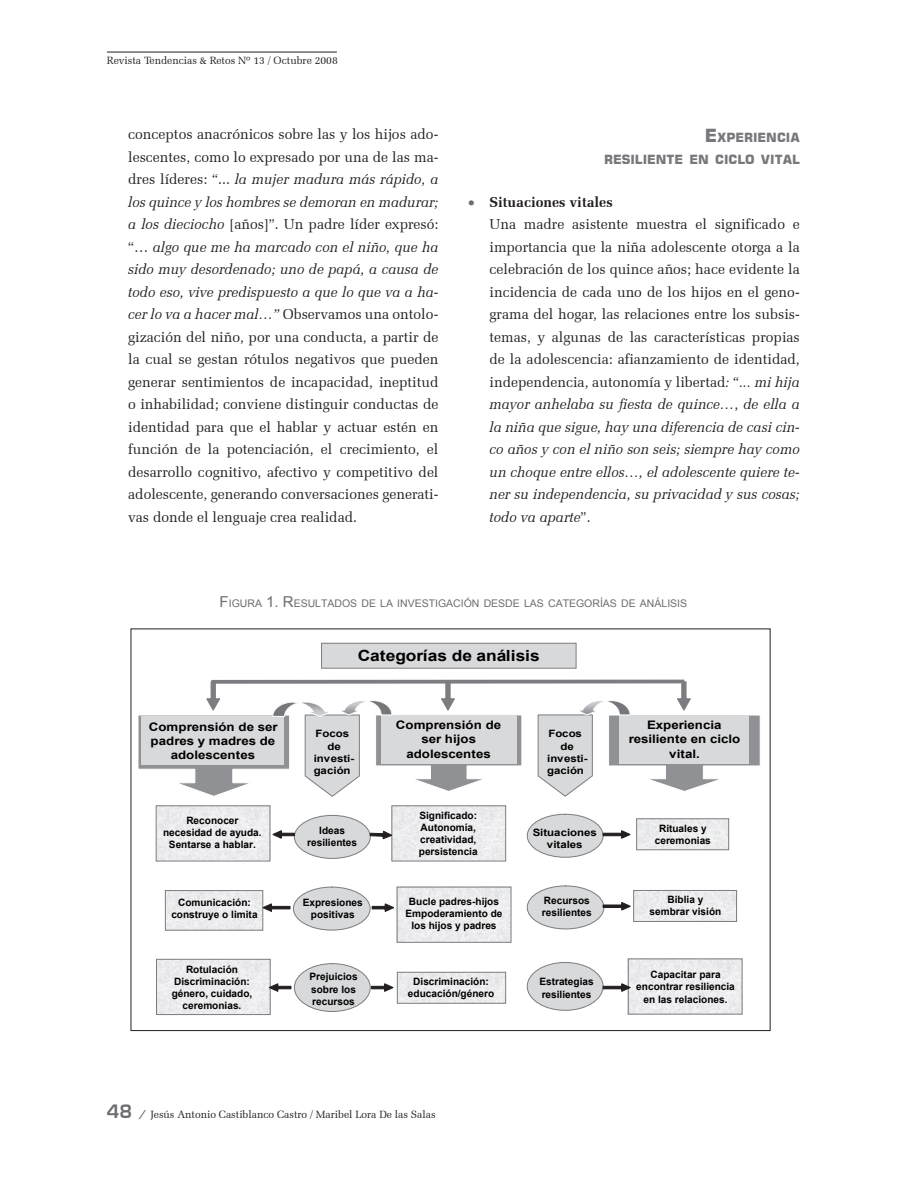
<style>
.page{position:relative;width:918px;height:1189px;background:#fff}
.page>*{position:absolute;margin:0;border:0;box-sizing:border-box;transform-origin:0 0}
.t1{font:700 15.3px "Arial";letter-spacing:-.005em;color:#000;scale:1.13 1}
.t2{font:14.25px/22.5px "Zapf Elliptical 711 BT";color:#231f20;text-align:justify}
.t3{font:700 12.6px/22.5px "Square 721 BT";color:#76787b;text-align:right}
.t4{font:700 11.7px/14.1px "Arial";color:#000;text-align:center;scale:1.13 1}
.t5{font:10.5px "Zapf Elliptical 711 BT";color:#231f20}
.t6{font:10.5px "Arial";color:#6c6d70}
.t7{font:700 10.05px/12.1px "Arial";color:#000;text-align:center}
.t8{font:700 10.05px/12.1px "Arial";color:#000;text-align:center;scale:1.13 1}
.s1{font-style:italic}
.s2{font-size:18px}
.s3{color:#6c6d70}
.s4{font-weight:700}
.s5{font-size:15px}
.s6{font-family:"Square 721 Dm Normal";font-size:18px;color:#6c6d70}
.s7{font-family:"Square 721 Dm Normal";color:#6c6d70}
</style>
<div class="page">
<hr style="left:107px;top:52px;width:230px;height:1px;background:#231f20">
<div style="left:321px;top:643px;width:255px;height:25px;background:#d8d9db"></div>
<div style="left:321px;top:642px;width:255px;height:26px;border:1px solid #7b7d80"></div>
<svg style="left:211px;top:679px;width:473px;height:4px"></svg>
<div style="left:393px;top:807px;width:111px;height:52px;background:#ebeced"></div>
<div style="left:391px;top:805px;width:115px;height:56px;border:1px solid #7b7d80"></div>
<div style="left:399px;top:888px;width:110px;height:52px;background:#ebeced"></div>
<div style="left:397px;top:886px;width:114px;height:56px;border:1px solid #7b7d80"></div>
<div style="left:158px;top:807px;width:110px;height:52px;background:#ebeced"></div>
<div style="left:156px;top:805px;width:114px;height:56px;border:1px solid #7b7d80"></div>
<div style="left:635px;top:891px;width:100px;height:28px;background:#ebebed"></div>
<div style="left:633px;top:889px;width:104px;height:32px;border:1px solid #7b7d80"></div>
<div style="left:630px;top:960px;width:110px;height:52px;background:#ececee"></div>
<div style="left:628px;top:958px;width:114px;height:56px;border:1px solid #7b7d80"></div>
<div style="left:167px;top:892px;width:94px;height:36px;background:#ebebed"></div>
<div style="left:165px;top:890px;width:98px;height:40px;border:1px solid #7b7d80"></div>
<div style="left:158px;top:960px;width:110px;height:52px;background:#ebeced"></div>
<div style="left:156px;top:958px;width:114px;height:56px;border:1px solid #7b7d80"></div>
<div style="left:399px;top:973px;width:105px;height:28px;background:#ebebed"></div>
<div style="left:397px;top:971px;width:109px;height:32px;border:1px solid #7b7d80"></div>
<div style="left:638px;top:820px;width:89px;height:27px;background:#ebeced"></div>
<div style="left:636px;top:818px;width:93px;height:31px;border:1px solid #7b7d80"></div>
<div style="left:294px;top:814px;width:76px;height:44px;background:#d8d9db;border:1px solid #7b7d80;border-radius:50%"></div>
<svg style="left:370px;top:830px;width:23px;height:9px"></svg>
<svg style="left:272px;top:830px;width:23px;height:8px"></svg>
<div style="left:293px;top:886px;width:77px;height:44px;background:#d8d9db;border:1px solid #7b7d80;border-radius:50%"></div>
<svg style="left:372px;top:903px;width:22px;height:8px"></svg>
<svg style="left:262px;top:902px;width:28px;height:9px"></svg>
<div style="left:294px;top:963px;width:76px;height:48px;background:#d8d9db;border:1px solid #7b7d80;border-radius:50%"></div>
<svg style="left:371px;top:983px;width:23px;height:8px"></svg>
<svg style="left:268px;top:982px;width:23px;height:9px"></svg>
<div style="left:527px;top:813px;width:76px;height:44px;background:#d8d9db;border:1px solid #7b7d80;border-radius:50%"></div>
<div style="left:527px;top:885px;width:77px;height:43px;background:#d8d9db;border:1px solid #7b7d80;border-radius:50%"></div>
<div style="left:527px;top:961px;width:76px;height:49px;background:#d8d9db;border:1px solid #7b7d80;border-radius:50%"></div>
<svg style="left:602px;top:901px;width:29px;height:9px"></svg>
<svg style="left:602px;top:982px;width:29px;height:9px"></svg>
<svg style="left:602px;top:829px;width:29px;height:9px"></svg>
<svg style="left:537px;top:681px;width:223px;height:115px"></svg>
<svg style="left:138px;top:681px;width:384px;height:115px"></svg>
<p class="t5" style="left:107px;top:54px;width:232px">Revista Tendencias &amp; Retos Nº 13 / Octubre 2008</p>
<p class="t2" style="left:128px;top:123px;width:312px">conceptos anacrónicos sobre las y los hijos ado&shy;lescentes, como lo expresado por una de las ma&shy;dres líderes: “... <span class="s1">la mujer madura más rápido, a los quince y los hombres se demoran en madurar; a los dieciocho</span> [años]”. Un padre líder expresó: “… <span class="s1">algo que me ha marcado con el niño, que ha sido muy desordenado; uno de papá, a causa de todo eso, vive predispuesto a que lo que va a ha‑ cer lo va a hacer mal…”</span> Observamos una ontolo&shy;gización del niño, por una conducta, a partir de la cual se gestan rótulos negativos que pueden generar sentimientos de incapacidad, ineptitud o inhabilidad; conviene distinguir conductas de identidad para que el hablar y actuar estén en función de la potenciación, el crecimiento, el desarrollo cognitivo, afectivo y competitivo del adolescente, generando conversaciones generati&shy;vas donde el lenguaje crea realidad.</p>
<p class="t3" style="left:604px;top:126px;width:197px"><span class="s2">E</span>XPERIENCIA<br>RESILIENTE EN CICLO VITAL</p>
<p class="t2" style="left:489px;top:190px;width:312px;text-align:left;text-indent:-21px"><span class="s3">•</span> <span class="s4">Situaciones vitales<br></span>Una madre asistente muestra el significado e importancia que la niña adolescente otorga a la celebración de los quince años; hace evidente la incidencia de cada uno de los hijos en el geno&shy;grama del hogar, las relaciones entre los subsis&shy;temas, y algunas de las características propias de la adolescencia: afianzamiento de identidad, independencia, autonomía y libertad<span class="s1">:</span> “<span class="s1">... mi hija mayor anhelaba su fiesta de quince…</span>, <span class="s1">de ella a la niña que sigue, hay una diferencia de casi cin‑ co años y con el niño son seis; siempre hay como un choque entre ellos…, el adolescente quiere te‑ ner su independencia, su privacidad y sus cosas; todo va aparte</span>”.</p>
<p class="t6" style="left:220px;top:596px;width:469px"><span class="s5">F</span>IGURA <span class="s5">1. R</span>ESULTADOS DE LA INVESTIGACIÓN DESDE LAS CATEGORÍAS DE ANÁLISIS</p>
<p class="t4" style="left:149px;top:720px;width:116px">Comprensión de ser padres y madres de adolescentes</p>
<p class="t1" style="left:358px;top:645px;width:163px">Categorías de análisis</p>
<p class="t4" style="left:396px;top:718px;width:95px">Comprensión de ser hijos adolescentes</p>
<p class="t8" style="left:314px;top:728px;width:37px">Focos de investi&shy;gación</p>
<p class="t8" style="left:547px;top:728px;width:37px">Focos de investi&shy;gación</p>
<p class="t4" style="left:629px;top:718px;width:100px">Experiencia resiliente en ciclo vital.</p>
<p class="t7" style="left:163px;top:814px;width:100px">Reconocer necesidad de ayuda.<br>Sentarse a hablar.</p>
<p class="t7" style="left:419px;top:809px;width:60px;text-align:left">Significado:<br>Autonomía, creatividad, persistencia</p>
<p class="t7" style="left:307px;top:824px;width:51px">Ideas resilientes</p>
<p class="t7" style="left:655px;top:822px;width:58px">Rituales y ceremonias</p>
<p class="t8" style="left:532px;top:826px;width:58px">Situaciones vitales</p>
<p class="t7" style="left:405px;top:895px;width:98px">Bucle padres-hijos<br>Empoderamiento de los hijos y padres</p>
<p class="t7" style="left:649px;top:893px;width:73px">Biblia y sembrar visión</p>
<p class="t7" style="left:171px;top:896px;width:88px">Comunicación: construye o limita</p>
<p class="t7" style="left:303px;top:896px;width:61px">Expresiones positivas</p>
<p class="t7" style="left:542px;top:894px;width:51px;text-align:left">Recursos resilientes</p>
<p class="t7" style="left:172px;top:963px;width:82px">Rotulación<br>Discriminación: género, cuidado, ceremonias.</p>
<p class="t7" style="left:309px;top:970px;width:50px;text-align:left">Prejuicios sobre los recursos</p>
<p class="t7" style="left:408px;top:975px;width:88px">Discriminación: educación/género</p>
<p class="t7" style="left:636px;top:968px;width:100px">Capacitar para encontrar resiliencia en las relaciones.</p>
<p class="t7" style="left:539px;top:975px;width:56px;text-align:left">Estrategias resilientes</p>
<p class="t5" style="left:107px;top:1107px;width:330px"><span class="s6">48</span> <span class="s7">/</span> Jesús Antonio Castiblanco Castro / Maribel Lora De las Salas</p>
</div>
